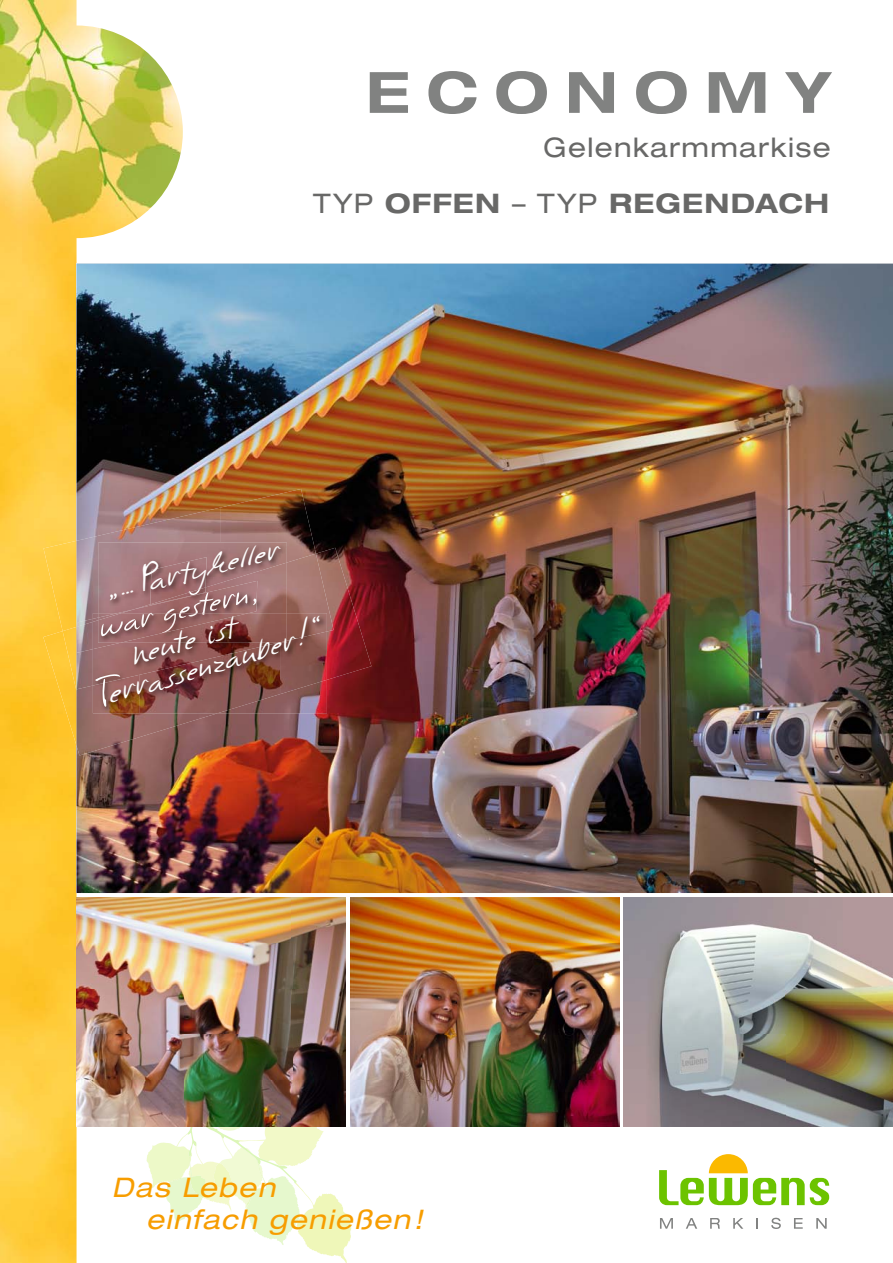
<style>
.page{position:relative;width:893px;height:1263px;background:#fff}
.page>*{position:absolute;margin:0;border:0;box-sizing:border-box;transform-origin:0 0}
.t1{font:700 expanded 57px "Helvetica Neue LT Pro";letter-spacing:.29em;color:#818281}
.t2{font:italic 30px/30.8px "Claude Handwriting";color:#fff;scale:1.25 1}
.t3{font:expanded 27px/55.3px "Helvetica Neue LT Pro";letter-spacing:.05em;color:#686867;text-align:right}
.t4{font:italic expanded 27px/31.5px "Helvetica Neue LT Pro";letter-spacing:.055em;color:#f79d00}
.s1{font-weight:700}
.s2{font-size:27px}
.s3{font-size:31.5px}
.s4{font-size:33px}
</style>
<div class="page">
<img style="left:0;top:0;width:183px;height:1263px">
<svg style="left:146px;top:1127px;width:205px;height:136px"></svg>
<img style="left:77px;top:264px;width:816px;height:629px">
<img style="left:350px;top:897px;width:269px;height:230px">
<img style="left:77px;top:897px;width:269px;height:230px">
<img style="left:624px;top:897px;width:269px;height:230px">
<svg style="left:660px;top:1218px;width:13px;height:11px"></svg>
<svg style="left:686px;top:1218px;width:11px;height:11px"></svg>
<svg style="left:710px;top:1218px;width:10px;height:11px"></svg>
<svg style="left:733px;top:1218px;width:10px;height:11px"></svg>
<svg style="left:756px;top:1218px;width:2px;height:11px"></svg>
<svg style="left:771px;top:1218px;width:10px;height:11px"></svg>
<svg style="left:794px;top:1218px;width:9px;height:11px"></svg>
<svg style="left:816px;top:1218px;width:11px;height:11px"></svg>
<svg style="left:659px;top:1154px;width:170px;height:51px"></svg>
<img style="left:43px;top:541px;width:34px;height:205px">
<img style="left:77px;top:508px;width:143px;height:73px">
<img style="left:220px;top:489px;width:96px;height:65px">
<img style="left:77px;top:581px;width:21px;height:41px">
<img style="left:98px;top:543px;width:189px;height:70px">
<img style="left:150px;top:557px;width:57px;height:6px">
<img style="left:117px;top:609px;width:4px;height:4px">
<img style="left:78px;top:619px;width:15px;height:3px">
<svg style="left:93px;top:613px;width:5px;height:7px"></svg>
<img style="left:280px;top:694px;width:47px;height:19px">
<img style="left:316px;top:548px;width:55px;height:132px">
<img style="left:287px;top:554px;width:47px;height:77px">
<img style="left:134px;top:563px;width:153px;height:50px">
<img style="left:121px;top:581px;width:136px;height:32px">
<img style="left:77px;top:689px;width:141px;height:66px">
<img style="left:63px;top:626px;width:30px;height:63px">
<img style="left:77px;top:622px;width:16px;height:31px">
<svg style="left:84px;top:672px;width:9px;height:2px"></svg>
<img style="left:140px;top:643px;width:140px;height:70px">
<img style="left:280px;top:641px;width:47px;height:53px">
<img style="left:93px;top:685px;width:47px;height:28px">
<img style="left:93px;top:643px;width:185px;height:42px">
<img style="left:287px;top:613px;width:40px;height:28px">
<img style="left:249px;top:613px;width:38px;height:30px">
<img style="left:93px;top:620px;width:27px;height:29px">
<img style="left:98px;top:613px;width:151px;height:30px">
<img style="left:93px;top:669px;width:14px;height:3px">
<h1 class="t1" style="left:366px;top:57px;width:466px">ECONOMY</h1>
<p class="t3" style="left:313px;top:120px;width:519px">Gelenkarmmarkise<br>TYP <span class="s1">OFFEN</span> – TYP <span class="s1">REGENDACH</span></p>
<p class="t2" style="left:105px;top:575px;width:139px;rotate:-13deg"><span class="s2">„ …</span> <span class="s3">P</span>artykeller</p>
<p class="t2" style="left:82px;top:657px;width:188px;text-indent:47px;rotate:-17deg">heute ist<br><span class="s4">T</span><span class="s3">e</span>rrassenzauber! <span class="s2">“</span></p>
<p class="t4" style="left:146px;top:1173px;width:278px;text-indent:-34px">Das Leben<br>einfach genießen!</p>
</div>
